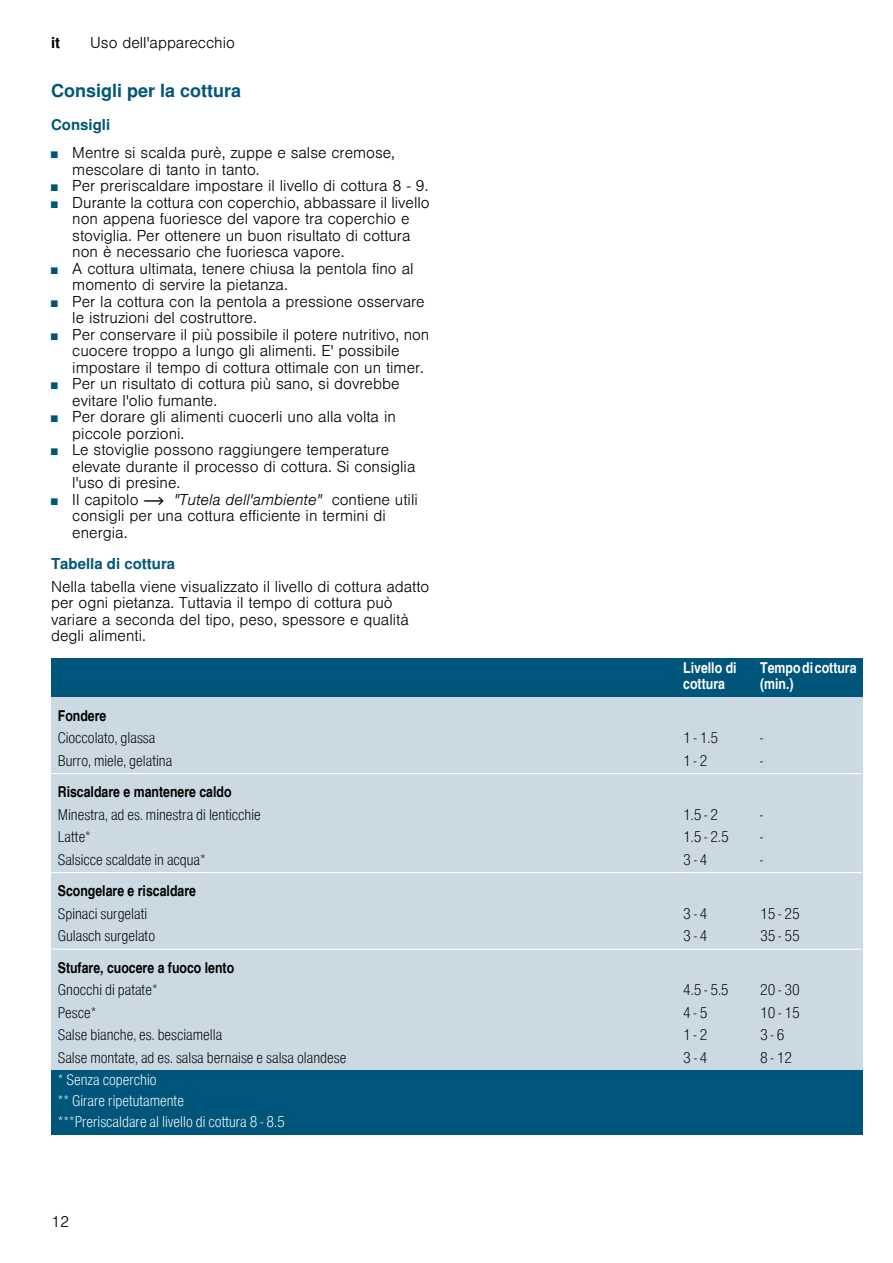
<style>
.page{position:relative;width:893px;height:1263px;background:#fff}
.page>*{position:absolute;margin:0;border:0;box-sizing:border-box;transform-origin:0 0}
.t1{font:700 18px "Nimbus San L";color:#00567a}
.t2{font:300 15px/16.5px "Nimbus San L";color:#000}
.t3{font:15px "Nimbus San L Lig Con";color:#000}
.t4{font:15px "Nimbus San L Bol Con";color:#000}
.t5{font:15px/21px "Nimbus San L Lig Con";color:#fff}
.t6{font:15px/16.5px "Nimbus San L Bol Con";color:#fff}
.t7{font:700 15px "Nimbus San L";color:#00567a}
.t8{font:700 15px "Nimbus San L";color:#000}
.s1{font-size:9px;color:#00567a}
.s2{font-family:"BSH Symb PH1";font-weight:400}
.s3{font-style:italic}
</style>
<div class="page">
<hr style="left:51px;top:658px;width:2px;height:39px;background:#00567a">
<div style="left:53px;top:658px;width:625px;height:39px;background:#00567a"></div>
<div style="left:678px;top:658px;width:77px;height:39px;background:#00567a"></div>
<div style="left:755px;top:658px;width:107px;height:39px;background:#00567a"></div>
<hr style="left:51px;top:697px;width:2px;height:77px;background:#cbd9e3">
<div style="left:53px;top:697px;width:625px;height:32px;background:#cbd9e3"></div>
<div style="left:678px;top:697px;width:77px;height:32px;background:#cbd9e3"></div>
<div style="left:755px;top:697px;width:107px;height:32px;background:#cbd9e3"></div>
<div style="left:53px;top:729px;width:625px;height:22px;background:#cbd9e3"></div>
<div style="left:678px;top:729px;width:77px;height:22px;background:#cbd9e3"></div>
<div style="left:755px;top:729px;width:107px;height:22px;background:#cbd9e3"></div>
<div style="left:53px;top:751px;width:625px;height:23px;background:#cbd9e3"></div>
<div style="left:678px;top:751px;width:77px;height:23px;background:#cbd9e3"></div>
<div style="left:755px;top:751px;width:107px;height:23px;background:#cbd9e3"></div>
<hr style="left:51px;top:774px;width:2px;height:99px;background:#cbd9e3">
<div style="left:53px;top:774px;width:625px;height:31px;background:#cbd9e3"></div>
<div style="left:678px;top:774px;width:77px;height:31px;background:#cbd9e3"></div>
<div style="left:755px;top:774px;width:107px;height:31px;background:#cbd9e3"></div>
<div style="left:53px;top:805px;width:625px;height:23px;background:#cbd9e3"></div>
<div style="left:678px;top:805px;width:77px;height:23px;background:#cbd9e3"></div>
<div style="left:755px;top:805px;width:107px;height:23px;background:#cbd9e3"></div>
<div style="left:53px;top:828px;width:625px;height:22px;background:#cbd9e3"></div>
<div style="left:678px;top:828px;width:77px;height:22px;background:#cbd9e3"></div>
<div style="left:755px;top:828px;width:107px;height:22px;background:#cbd9e3"></div>
<div style="left:53px;top:850px;width:625px;height:23px;background:#cbd9e3"></div>
<div style="left:678px;top:850px;width:77px;height:23px;background:#cbd9e3"></div>
<div style="left:755px;top:850px;width:107px;height:23px;background:#cbd9e3"></div>
<hr style="left:51px;top:873px;width:2px;height:76px;background:#cbd9e3">
<div style="left:53px;top:873px;width:625px;height:31px;background:#cbd9e3"></div>
<div style="left:678px;top:873px;width:77px;height:31px;background:#cbd9e3"></div>
<div style="left:755px;top:873px;width:107px;height:31px;background:#cbd9e3"></div>
<div style="left:53px;top:904px;width:625px;height:23px;background:#cbd9e3"></div>
<div style="left:678px;top:904px;width:77px;height:23px;background:#cbd9e3"></div>
<div style="left:755px;top:904px;width:107px;height:23px;background:#cbd9e3"></div>
<div style="left:53px;top:927px;width:625px;height:22px;background:#cbd9e3"></div>
<div style="left:678px;top:927px;width:77px;height:22px;background:#cbd9e3"></div>
<div style="left:755px;top:927px;width:107px;height:22px;background:#cbd9e3"></div>
<hr style="left:51px;top:949px;width:2px;height:122px;background:#cbd9e3">
<div style="left:53px;top:949px;width:625px;height:32px;background:#cbd9e3"></div>
<div style="left:678px;top:949px;width:77px;height:32px;background:#cbd9e3"></div>
<div style="left:755px;top:949px;width:107px;height:32px;background:#cbd9e3"></div>
<div style="left:53px;top:981px;width:625px;height:22px;background:#cbd9e3"></div>
<div style="left:678px;top:981px;width:77px;height:22px;background:#cbd9e3"></div>
<div style="left:755px;top:981px;width:107px;height:22px;background:#cbd9e3"></div>
<div style="left:53px;top:1003px;width:625px;height:23px;background:#cbd9e3"></div>
<div style="left:678px;top:1003px;width:77px;height:23px;background:#cbd9e3"></div>
<div style="left:755px;top:1003px;width:107px;height:23px;background:#cbd9e3"></div>
<div style="left:53px;top:1026px;width:625px;height:22px;background:#cbd9e3"></div>
<div style="left:678px;top:1026px;width:77px;height:22px;background:#cbd9e3"></div>
<div style="left:755px;top:1026px;width:107px;height:22px;background:#cbd9e3"></div>
<div style="left:53px;top:1048px;width:625px;height:23px;background:#cbd9e3"></div>
<div style="left:678px;top:1048px;width:77px;height:23px;background:#cbd9e3"></div>
<div style="left:755px;top:1048px;width:107px;height:23px;background:#cbd9e3"></div>
<hr style="left:51px;top:1071px;width:2px;height:64px;background:#00567a">
<div style="left:53px;top:1071px;width:809px;height:64px;background:#00567a"></div>
<hr style="left:51px;top:773px;width:811px;height:1px;background:#fff">
<hr style="left:51px;top:872px;width:811px;height:1px;background:#fff">
<hr style="left:51px;top:948px;width:811px;height:2px;background:#fff">
<p class="t8" style="left:51px;top:34px;width:11px">it</p>
<p class="t2" style="left:90px;top:33px;width:146px">Uso dell'apparecchio</p>
<p class="t1" style="left:51px;top:79px;width:192px">Consigli per la cottura</p>
<p class="t7" style="left:51px;top:115px;width:61px">Consigli</p>
<p class="t2" style="left:72px;top:143px;width:324px;text-indent:-21px"><span class="s1">■</span> Mentre si scalda purè, zuppe e salse cremose, mescolare di tanto in tanto.</p>
<p class="t2" style="left:51px;top:176px;width:379px"><span class="s1">■</span> Per preriscaldare impostare il livello di cottura 8 - 9.</p>
<p class="t2" style="left:72px;top:193px;width:359px;text-indent:-21px"><span class="s1">■</span> Durante la cottura con coperchio, abbassare il livello non appena fuoriesce del vapore tra coperchio e stoviglia. Per ottenere un buon risultato di cottura non è necessario che fuoriesca vapore.</p>
<p class="t2" style="left:72px;top:259px;width:343px;text-indent:-21px"><span class="s1">■</span> A cottura ultimata, tenere chiusa la pentola fino al momento di servire la pietanza.</p>
<p class="t2" style="left:72px;top:292px;width:354px;text-indent:-21px"><span class="s1">■</span> Per la cottura con la pentola a pressione osservare le istruzioni del costruttore.</p>
<p class="t2" style="left:72px;top:325px;width:358px;text-indent:-21px"><span class="s1">■</span> Per conservare il più possibile il potere nutritivo, non cuocere troppo a lungo gli alimenti. E' possibile impostare il tempo di cottura ottimale con un timer.</p>
<p class="t2" style="left:72px;top:374px;width:328px;text-indent:-21px"><span class="s1">■</span> Per un risultato di cottura più sano, si dovrebbe evitare l'olio fumante.</p>
<p class="t2" style="left:72px;top:407px;width:325px;text-indent:-21px"><span class="s1">■</span> Per dorare gli alimenti cuocerli uno alla volta in piccole porzioni.</p>
<p class="t2" style="left:72px;top:440px;width:344px;text-indent:-21px"><span class="s1">■</span> Le stoviglie possono raggiungere temperature elevate durante il processo di cottura. Si consiglia l'uso di presine.</p>
<p class="t2" style="left:72px;top:490px;width:347px;text-indent:-21px"><span class="s1">■</span> Il capitolo <span class="s2">~</span> <span class="s3">"Tutela dell'ambiente"</span> contiene utili consigli per una cottura efficiente in termini di energia.</p>
<p class="t7" style="left:51px;top:554px;width:126px">Tabella di cottura</p>
<p class="t2" style="left:51px;top:577px;width:380px">Nella tabella viene visualizzato il livello di cottura adatto per ogni pietanza. Tuttavia il tempo di cottura può variare a seconda del tipo, peso, spessore e qualità degli alimenti.</p>
<p class="t6" style="left:683px;top:659px;width:55px">Livello di cottura</p>
<p class="t6" style="left:760px;top:659px;width:98px">Tempo di cottura (min.)</p>
<p class="t4" style="left:58px;top:706px;width:50px">Fondere</p>
<p class="t3" style="left:58px;top:728px;width:99px">Cioccolato, glassa</p>
<p class="t3" style="left:683px;top:728px;width:36px">1 - 1.5</p>
<p class="t3" style="left:760px;top:728px;width:4px">-</p>
<p class="t3" style="left:58px;top:751px;width:116px">Burro, miele, gelatina</p>
<p class="t3" style="left:683px;top:751px;width:26px">1 - 2</p>
<p class="t3" style="left:760px;top:751px;width:4px">-</p>
<p class="t4" style="left:58px;top:782px;width:175px">Riscaldare e mantenere caldo</p>
<p class="t3" style="left:58px;top:805px;width:204px">Minestra, ad es. minestra di lenticchie</p>
<p class="t3" style="left:683px;top:805px;width:36px">1.5 - 2</p>
<p class="t3" style="left:760px;top:805px;width:4px">-</p>
<p class="t3" style="left:58px;top:827px;width:35px">Latte*</p>
<p class="t3" style="left:683px;top:827px;width:47px">1.5 - 2.5</p>
<p class="t3" style="left:760px;top:827px;width:4px">-</p>
<p class="t3" style="left:58px;top:850px;width:149px">Salsicce scaldate in acqua*</p>
<p class="t3" style="left:683px;top:850px;width:26px">3 - 4</p>
<p class="t3" style="left:760px;top:850px;width:4px">-</p>
<p class="t4" style="left:58px;top:881px;width:140px">Scongelare e riscaldare</p>
<p class="t3" style="left:58px;top:904px;width:91px">Spinaci surgelati</p>
<p class="t3" style="left:683px;top:904px;width:26px">3 - 4</p>
<p class="t3" style="left:760px;top:904px;width:41px">15 - 25</p>
<p class="t3" style="left:58px;top:926px;width:99px">Gulasch surgelato</p>
<p class="t3" style="left:683px;top:926px;width:26px">3 - 4</p>
<p class="t3" style="left:760px;top:926px;width:41px">35 - 55</p>
<p class="t4" style="left:58px;top:958px;width:178px">Stufare, cuocere a fuoco lento</p>
<p class="t3" style="left:58px;top:980px;width:101px">Gnocchi di patate*</p>
<p class="t3" style="left:683px;top:980px;width:47px">4.5 - 5.5</p>
<p class="t3" style="left:760px;top:980px;width:41px">20 - 30</p>
<p class="t3" style="left:58px;top:1003px;width:40px">Pesce*</p>
<p class="t3" style="left:683px;top:1003px;width:26px">4 - 5</p>
<p class="t3" style="left:760px;top:1003px;width:41px">10 - 15</p>
<p class="t3" style="left:58px;top:1025px;width:166px">Salse bianche, es. besciamella</p>
<p class="t3" style="left:683px;top:1025px;width:26px">1 - 2</p>
<p class="t3" style="left:760px;top:1025px;width:26px">3 - 6</p>
<p class="t3" style="left:58px;top:1048px;width:290px">Salse montate, ad es. salsa bernaise e salsa olandese</p>
<p class="t3" style="left:683px;top:1048px;width:26px">3 - 4</p>
<p class="t3" style="left:760px;top:1048px;width:33px">8 - 12</p>
<p class="t5" style="left:58px;top:1069px;width:228px">* Senza coperchio<br>** Girare ripetutamente<br>***Preriscaldare al livello di cottura 8 - 8.5</p>
<p class="t2" style="left:51px;top:1212px;width:20px">12</p>
</div>
